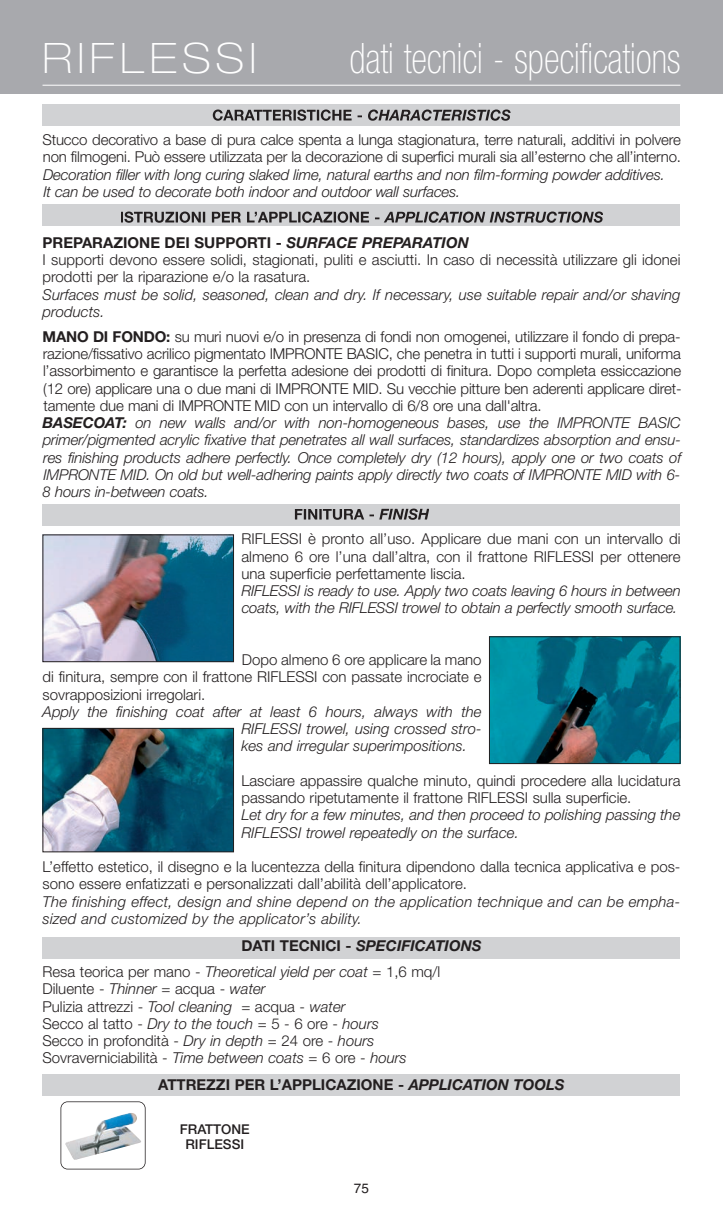
<style>
.page{position:relative;width:723px;height:1212px;background:#fff}
.page>*{position:absolute;margin:0;border:0;box-sizing:border-box;transform-origin:0 0}
.t1{font:100 condensed 42px "Helvetica Neue";color:#fff;scale:.9 1}
.t2{font:100 expanded 42px "Helvetica Neue";letter-spacing:.13em;color:#fff}
.t3{font:300 15px/17.2px "Helvetica Neue";color:#231f20}
.t4{font:italic 300 15px/17.2px "Helvetica Neue";color:#231f20}
.t5{font:700 15px "Helvetica Neue";color:#231f20}
.t6{font:500 13.5px/15px "Helvetica Neue";color:#231f20;text-align:center}
.t7{font:13.5px "Helvetica";color:#231f20}
.s1{font-weight:700}
.s2{font-weight:700;font-style:italic}
.s3{font-style:italic}
</style>
<div class="page">
<div style="left:0;top:0;width:723px;height:94px;background:#a8a9ad"></div>
<hr style="left:43px;top:85px;width:637px;height:1px;background:#fff">
<div style="left:43px;top:937px;width:637px;height:21px;background:#d1d2d4"></div>
<div style="left:43px;top:1074px;width:637px;height:21px;background:#d1d2d4"></div>
<img style="left:45px;top:730px;width:187px;height:120px">
<div style="left:43px;top:728px;width:191px;height:124px;border:1px solid #231f20"></div>
<div style="left:43px;top:104px;width:637px;height:21px;background:#d1d2d4"></div>
<svg style="left:213px;top:109px;width:149px;height:12px"></svg>
<svg style="left:368px;top:109px;width:142px;height:12px"></svg>
<div style="left:43px;top:205px;width:637px;height:21px;background:#d1d2d4"></div>
<svg style="left:121px;top:211px;width:227px;height:12px"></svg>
<svg style="left:384px;top:211px;width:219px;height:12px"></svg>
<img style="left:45px;top:536px;width:187px;height:124px">
<div style="left:43px;top:534px;width:191px;height:128px;border:1px solid #231f20"></div>
<div style="left:43px;top:504px;width:637px;height:21px;background:#d1d2d4"></div>
<svg style="left:295px;top:508px;width:134px;height:12px"></svg>
<img style="left:491px;top:638px;width:187px;height:124px">
<div style="left:489px;top:636px;width:191px;height:128px;border:1px solid #231f20"></div>
<img style="left:65px;top:1113px;width:76px;height:47px">
<div style="left:61px;top:1101px;width:85px;height:68px;border:2px solid #231f20;border-radius:7px"></div>
<h1 class="t2" style="left:43px;top:43px;width:215px">RIFLESSI</h1>
<h1 class="t1" style="left:349px;top:43px;width:369px">dati tecnici - specifications</h1>
<p class="t3" style="left:43px;top:133px;width:640px">Stucco decorativo a base di pura calce spenta a lunga stagionatura, terre naturali, additivi in polvere non filmogeni. Può essere utilizzata per la decorazione di superfici murali sia all’esterno che all’interno.</p>
<p class="t4" style="left:43px;top:167px;width:623px">Decoration filler with long curing slaked lime, natural earths and non film-forming powder additives.<br>It can be used to decorate both indoor and outdoor wall surfaces.</p>
<p class="t3" style="left:43px;top:235px;width:639px"><span class="s1">PREPARAZIONE DEI SUPPORTI -</span> <span class="s2">SURFACE PREPARATION<br></span>I supporti devono essere solidi, stagionati, puliti e asciutti. In caso di necessità utilizzare gli idonei prodotti per la riparazione e/o la rasatura.</p>
<p class="t4" style="left:43px;top:287px;width:639px">Surfaces must be solid, seasoned, clean and dry. If necessary, use suitable repair and/or shaving products.</p>
<p class="t3" style="left:43px;top:329px;width:640px"><span class="s1">MANO DI FONDO:</span> su muri nuovi e/o in presenza di fondi non omogenei, utilizzare il fondo di prepa&shy;razione/fissativo acrilico pigmentato IMPRONTE BASIC, che penetra in tutti i supporti murali, uniforma l’assorbimento e garantisce la perfetta adesione dei prodotti di finitura. Dopo completa essiccazione (12 ore) applicare una o due mani di IMPRONTE MID. Su vecchie pitture ben aderenti applicare diret&shy;tamente due mani di IMPRONTE MID con un intervallo di 6/8 ore una dall'altra.<br><span class="s2">BASECOAT:</span> <span class="s3">on new walls and/or with non-homogeneous bases, use the IMPRONTE BASIC primer/pigmented acrylic fixative that penetrates all wall surfaces, standardizes absorption and ensu&shy;res finishing products adhere perfectly. Once completely dry (12 hours), apply one or two coats of IMPRONTE MID. On old but well-adhering paints apply directly two coats of IMPRONTE MID with 6- 8 hours in-between coats.</span></p>
<p class="t3" style="left:241px;top:532px;width:440px;text-align:justify">RIFLESSI è pronto all’uso. Applicare due mani con un intervallo di almeno 6 ore l’una dall’altra, con il frattone RIFLESSI per ottenere una superficie perfettamente liscia.</p>
<p class="t4" style="left:241px;top:583px;width:441px">RIFLESSI is ready to use. Apply two coats leaving 6 hours in between coats, with the RIFLESSI trowel to obtain a perfectly smooth surface.</p>
<p class="t3" style="left:43px;top:652px;width:441px;text-align:justify;text-indent:199px">Dopo almeno 6 ore applicare la mano di finitura, sempre con il frattone RIFLESSI con passate incrociate e sovrapposizioni irregolari.</p>
<p class="t4" style="left:241px;top:704px;width:242px;text-align:justify;text-indent:-199px">Apply the finishing coat after at least 6 hours, always with the RIFLESSI trowel, using crossed stro&shy;kes and irregular superimpositions.</p>
<p class="t3" style="left:241px;top:773px;width:440px">Lasciare appassire qualche minuto, quindi procedere alla lucidatura passando ripetutamente il frattone RIFLESSI sulla superficie.</p>
<p class="t4" style="left:241px;top:808px;width:440px">Let dry for a few minutes, and then proceed to polishing passing the<br>RIFLESSI trowel repeatedly on the surface.</p>
<p class="t3" style="left:43px;top:859px;width:639px">L’effetto estetico, il disegno e la lucentezza della finitura dipendono dalla tecnica applicativa e pos&shy;sono essere enfatizzati e personalizzati dall’abilità dell’applicatore.</p>
<p class="t4" style="left:43px;top:894px;width:639px">The finishing effect, design and shine depend on the application technique and can be empha&shy;sized and customized by the applicator’s ability.</p>
<p class="t3" style="left:43px;top:934px;width:440px;line-height:26.2px;text-indent:199px"><span class="s1">DATI TECNICI -</span> <span class="s2">SPECIFICATIONS<br></span>Resa teorica per mano - <span class="s3">Theoretical yield per coat</span> = 1,6 mq/l</p>
<p class="t3" style="left:42px;top:982px;width:366px">Diluente - <span class="s3">Thinner</span> = acqua - <span class="s3">water<br></span>Pulizia attrezzi - <span class="s3">Tool cleaning</span> = acqua - <span class="s3">water<br></span>Secco al tatto - <span class="s3">Dry to the touch</span> = 5 - 6 ore - <span class="s3">hours </span>Secco in profondità - <span class="s3">Dry in depth</span> = 24 ore - <span class="s3">hours </span>Sovraverniciabilità - <span class="s3">Time between coats</span> = 6 ore - <span class="s3">hours</span></p>
<p class="t5" style="left:158px;top:1079px;width:408px">ATTREZZI PER L’APPLICAZIONE - <span class="s3">APPLICATION TOOLS</span></p>
<p class="t6" style="left:180px;top:1123px;width:71px">FRATTONE<br>RIFLESSI</p>
<p class="t7" style="left:354px;top:1183px;width:17px">75</p>
</div>
